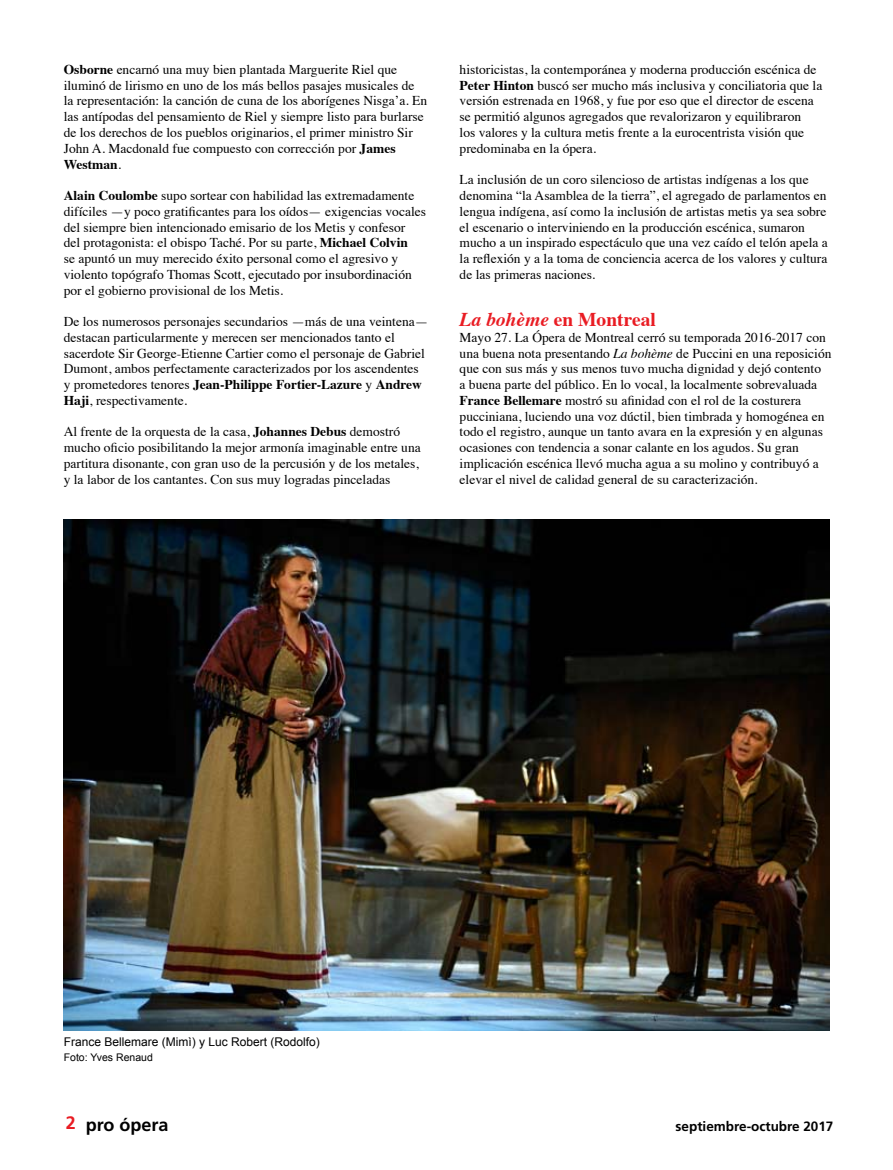
<style>
.page{position:relative;width:893px;height:1170px;background:#fff}
.page>*{position:absolute;margin:0;border:0;box-sizing:border-box;transform-origin:0 0}
.t1{font:700 19.5px "Times";color:#e91c23}
.t2{font:700 18px "Frutiger";color:#000}
.t3{font:13.5px/15.8px "Times";color:#000}
.t4{font:700 13.5px "Frutiger";color:#000}
.t5{font:12px "Arial";color:#000}
.t6{font:10.5px "Arial";color:#000}
.s1{font-weight:700}
.s2{font-style:italic}
</style>
<div class="page">
<img style="left:64px;top:519px;width:765px;height:510px">
<p class="t3" style="left:64px;top:60px;width:365px"><span class="s1">Osborne</span> encarnó una muy bien plantada Marguerite Riel que iluminó de lirismo en uno de los más bellos pasajes musicales de la representación: la canción de cuna de los aborígenes Nisga’a. En las antípodas del pensamiento de Riel y siempre listo para burlarse de los derechos de los pueblos originarios, el primer ministro Sir John A. Macdonald fue compuesto con corrección por <span class="s1">James Westman</span>.</p>
<p class="t3" style="left:64px;top:186px;width:364px"><span class="s1">Alain Coulombe</span> supo sortear con habilidad las extremadamente difíciles —y poco gratificantes para los oídos— exigencias vocales del siempre bien intencionado emisario de los Metis y confesor<br>del protagonista: el obispo Taché. Por su parte, <span class="s1">Michael Colvin<br></span>se apuntó un muy merecido éxito personal como el agresivo y violento topógrafo Thomas Scott, ejecutado por insubordinación por el gobierno provisional de los Metis.</p>
<p class="t3" style="left:64px;top:312px;width:366px">De los numerosos personajes secundarios —más de una veintena— destacan particularmente y merecen ser mencionados tanto el sacerdote Sir George-Etienne Cartier como el personaje de Gabriel Dumont, ambos perfectamente caracterizados por los ascendentes y prometedores tenores <span class="s1">Jean-Philippe Fortier-Lazure</span> y <span class="s1">Andrew Haji</span>, respectivamente.</p>
<p class="t3" style="left:64px;top:423px;width:358px">Al frente de la orquesta de la casa, <span class="s1">Johannes Debus</span> demostró mucho oficio posibilitando la mejor armonía imaginable entre una partitura disonante, con gran uso de la percusión y de los metales, y la labor de los cantantes. Con sus muy logradas pinceladas</p>
<p class="t3" style="left:460px;top:60px;width:364px">historicistas, la contemporánea y moderna producción escénica de <span class="s1">Peter Hinton</span> buscó ser mucho más inclusiva y conciliatoria que la versión estrenada en 1968, y fue por eso que el director de escena se permitió algunos agregados que revalorizaron y equilibraron<br>los valores y la cultura metis frente a la eurocentrista visión que predominaba en la ópera.</p>
<p class="t3" style="left:460px;top:171px;width:370px">La inclusión de un coro silencioso de artistas indígenas a los que denomina “la Asamblea de la tierra”, el agregado de parlamentos en lengua indígena, así como la inclusión de artistas metis ya sea sobre el escenario o interviniendo en la producción escénica, sumaron mucho a un inspirado espectáculo que una vez caído el telón apela a la reflexión y a la toma de conciencia acerca de los valores y cultura de las primeras naciones.</p>
<h1 class="t1" style="left:460px;top:301px;width:198px"><span class="s2">La bohème</span> en Montreal</h1>
<p class="t3" style="left:460px;top:328px;width:373px">Mayo 27. La Ópera de Montreal cerró su temporada 2016-2017 con una buena nota presentando <span class="s2">La bohème</span> de Puccini en una reposición que con sus más y sus menos tuvo mucha dignidad y dejó contento<br>a buena parte del público. En lo vocal, la localmente sobrevaluada <span class="s1">France Bellemare</span> mostró su afinidad con el rol de la costurera pucciniana, luciendo una voz dúctil, bien timbrada y homogénea en todo el registro, aunque un tanto avara en la expresión y en algunas ocasiones con tendencia a sonar calante en los agudos. Su gran implicación escénica llevó mucha agua a su molino y contribuyó a elevar el nivel de calidad general de su caracterización.</p>
<p class="t5" style="left:64px;top:1034px;width:258px">France Bellemare (Mimì) y Luc Robert (Rodolfo)</p>
<p class="t6" style="left:64px;top:1050px;width:91px">Foto: Yves Renaud</p>
<h2 class="t2" style="left:86px;top:1114px;width:84px">pro ópera</h2>
<p class="t4" style="left:676px;top:1118px;width:159px">septiembre-octubre 201 7</p>
</div>
